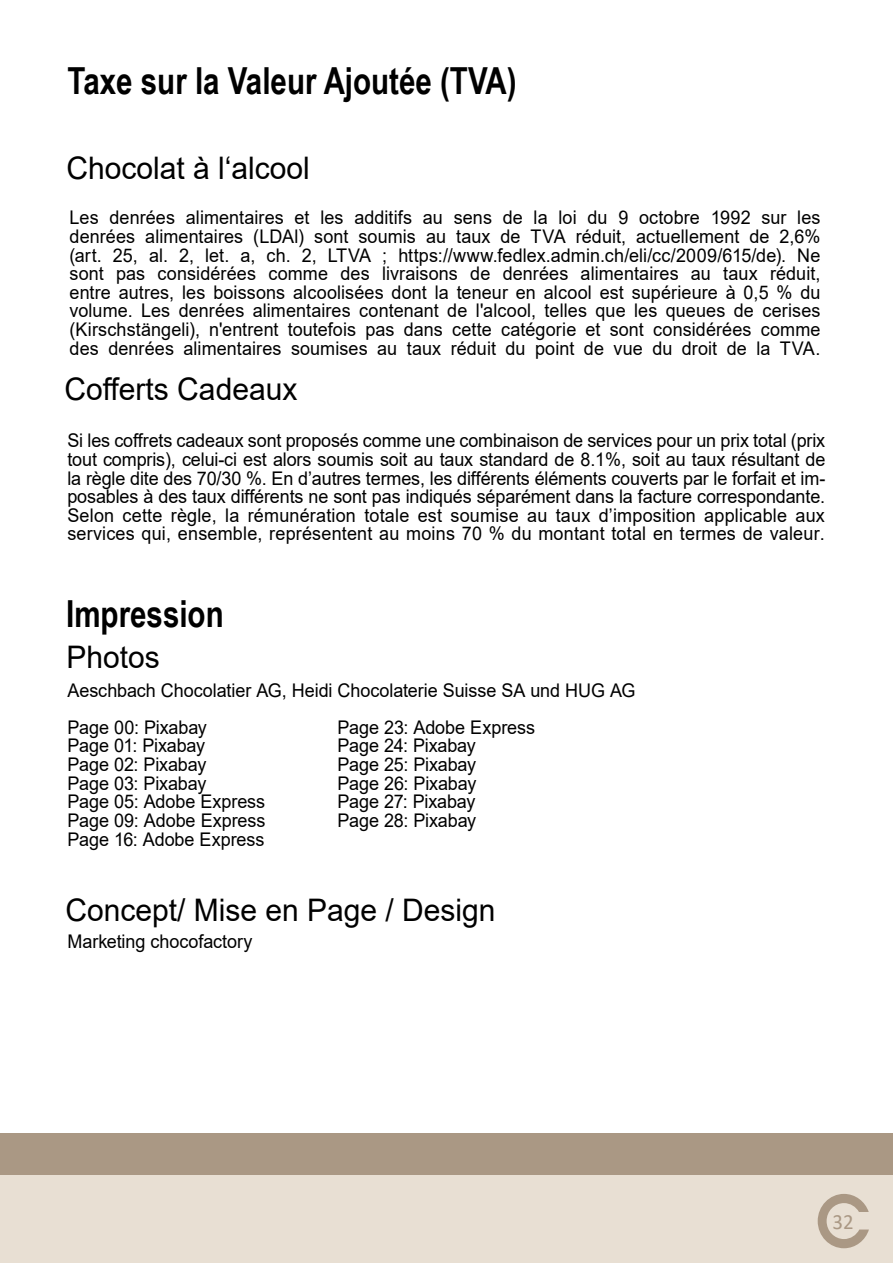
<style>
.page{position:relative;width:893px;height:1263px;background:#fff}
.page>*{position:absolute;margin:0;border:0;box-sizing:border-box;transform-origin:0 0}
.t1{font:700 37.2px "Arial Narrow";color:#000}
.t2{font:31.05px "Arial";color:#000}
.t3{font:21.75px "Calibri";color:#aa9884}
.t4{font:18.75px/18.6px "Arial";letter-spacing:-.005em;color:#000;text-align:justify;scale:.96 1}
</style>
<div class="page">
<div style="left:0;top:1174px;width:893px;height:89px;background:#e8dfd3"></div>
<div style="left:0;top:1133px;width:893px;height:42px;background:#aa9884"></div>
<svg style="left:818px;top:1194px;width:51px;height:54px"></svg>
<h1 class="t1" style="left:68px;top:53px;width:451px">Taxe sur la Valeur Ajoutée (TVA)</h1>
<h2 class="t2" style="left:66px;top:146px;width:245px">Chocolat à l‘alcool</h2>
<p class="t4" style="left:70px;top:208px;width:784px">Les denrées alimentaires et les additifs au sens de la loi du 9 octobre 1992 sur les denrées alimentaires (LDAl) sont soumis au taux de TVA réduit, actuellement de 2,6% (art. 25, al. 2, let. a, ch. 2, LTVA ; https://www.fedlex.admin.ch/eli/cc/2009/615/de). Ne sont pas considérées comme des livraisons de denrées alimentaires au taux réduit, entre autres, les boissons alcoolisées dont la teneur en alcool est supérieure à 0,5 % du volume. Les denrées alimentaires contenant de l'alcool, telles que les queues de cerises (Kirschstängeli), n'entrent toutefois pas dans cette catégorie et sont considérées comme des denrées alimentaires soumises au taux réduit du point de vue du droit de la TVA.</p>
<h2 class="t2" style="left:64px;top:368px;width:234px">Cofferts Cadeaux</h2>
<p class="t4" style="left:67px;top:431px;width:791px">Si les coffrets cadeaux sont proposés comme une combinaison de services pour un prix total (prix tout compris), celui-ci est alors soumis soit au taux standard de 8.1%, soit au taux résultant de la règle dite des 70/30 %. En d’autres termes, les différents éléments couverts par le forfait et im&shy;posables à des taux différents ne sont pas indiqués séparément dans la facture correspondante.<br>Selon cette règle, la rémunération totale est soumise au taux d’imposition applicable aux services qui, ensemble, représentent au moins 70 % du montant total en termes de valeur.</p>
<h1 class="t1" style="left:66px;top:585px;width:159px">Impression</h1>
<h2 class="t2" style="left:67px;top:635px;width:95px">Photos</h2>
<p class="t4" style="left:68px;top:671px;width:593px;line-height:37.2px">Aeschbach Chocolatier AG, Heidi Chocolaterie Suisse SA und HUG AG<br>Page 00: Pixabay</p>
<p class="t4" style="left:338px;top:718px;width:207px">Page 23: Adobe Express</p>
<p class="t4" style="left:68px;top:736px;width:145px">Page 01: Pixabay</p>
<p class="t4" style="left:338px;top:736px;width:145px">Page 24: Pixabay</p>
<p class="t4" style="left:68px;top:755px;width:146px">Page 02: Pixabay</p>
<p class="t4" style="left:338px;top:755px;width:146px">Page 25: Pixabay</p>
<p class="t4" style="left:68px;top:774px;width:146px">Page 03: Pixabay</p>
<p class="t4" style="left:338px;top:774px;width:146px">Page 26: Pixabay</p>
<p class="t4" style="left:68px;top:792px;width:207px">Page 05: Adobe Express</p>
<p class="t4" style="left:338px;top:792px;width:145px">Page 27: Pixabay</p>
<p class="t4" style="left:68px;top:811px;width:208px">Page 09: Adobe Express</p>
<p class="t4" style="left:338px;top:811px;width:146px">Page 28: Pixabay</p>
<p class="t4" style="left:68px;top:830px;width:207px">Page 16: Adobe Express</p>
<h2 class="t2" style="left:65px;top:888px;width:432px">Concept/ Mise en Page / Design</h2>
<p class="t4" style="left:67px;top:932px;width:194px">Marketing chocofactory</p>
<p class="t3" style="left:832px;top:1207px;width:23px">32</p>
</div>
